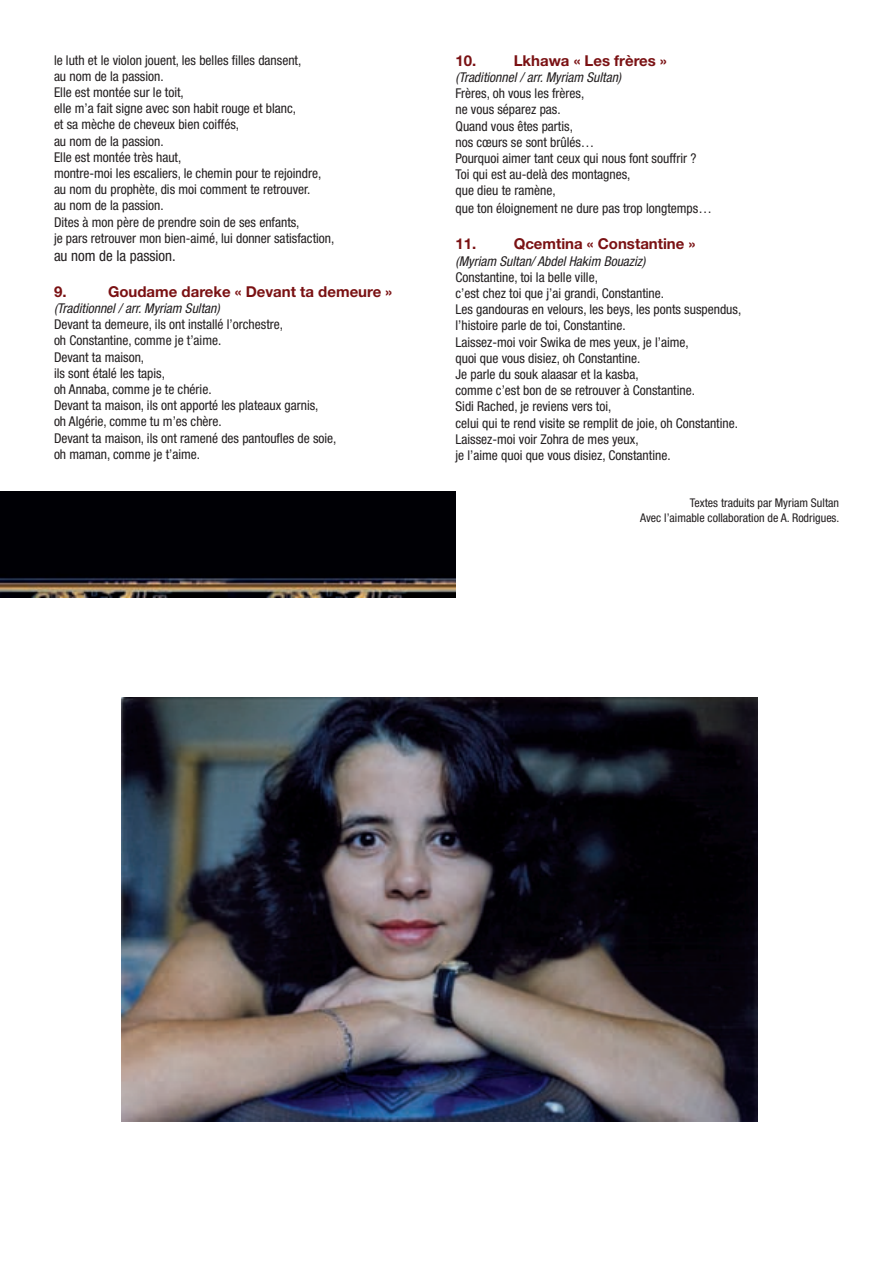
<style>
.page{position:relative;width:893px;height:1263px;background:#fff}
.page>*{position:absolute;margin:0;border:0;box-sizing:border-box;transform-origin:0 0}
.t1{font:700 15px "Helvetica Neue";color:#7a1113}
.t2{font:condensed 15px "Helvetica Neue";color:#231f20}
.t3{font:condensed 13.5px/16.2px "Helvetica Neue";color:#231f20}
.t4{font:italic condensed 13.5px "Helvetica Neue";color:#231f20}
.t5{font:condensed 12px/14.4px "Helvetica Neue";color:#231f20;text-align:right}
</style>
<div class="page">
<img style="left:121px;top:697px;width:636px;height:425px">
<img style="left:0;top:491px;width:455px;height:106px">
<p class="t3" style="left:54px;top:52px;width:282px">le luth et le violon jouent, les belles filles dansent,<br>au nom de la passion.<br>Elle est montée sur le toit,<br>elle m’a fait signe avec son habit rouge et blanc,<br>et sa mèche de cheveux bien coiffés,<br>au nom de la passion.<br>Elle est montée très haut,<br>montre-moi les escaliers, le chemin pour te rejoindre, au nom du prophète, dis moi comment te retrouver.<br>au nom de la passion.<br>Dites à mon père de prendre soin de ses enfants,<br>je pars retrouver mon bien-aimé, lui donner satisfaction,</p>
<p class="t2" style="left:54px;top:247px;width:123px">au nom de la passion.</p>
<p class="t1" style="left:54px;top:282px;width:14px">9.</p>
<p class="t1" style="left:108px;top:282px;width:286px">Goudame dareke « Devant ta demeure »</p>
<p class="t4" style="left:54px;top:300px;width:167px">(Traditionnel / arr. Myriam Sultan)</p>
<p class="t3" style="left:54px;top:316px;width:284px">Devant ta demeure, ils ont installé l’orchestre,<br>oh Constantine, comme je t’aime.<br>Devant ta maison,<br>ils sont étalé les tapis,<br>oh Annaba, comme je te chérie.<br>Devant ta maison, ils ont apporté les plateaux garnis,<br>oh Algérie, comme tu m’es chère.<br>Devant ta maison, ils ont ramené des pantoufles de soie, oh maman, comme je t’aime.</p>
<p class="t1" style="left:455px;top:51px;width:22px">10.</p>
<p class="t1" style="left:514px;top:51px;width:155px">Lkhawa « Les frères »</p>
<p class="t4" style="left:455px;top:69px;width:167px">(Traditionnel / arr. Myriam Sultan)</p>
<p class="t3" style="left:455px;top:85px;width:242px">Frères, oh vous les frères,<br>ne vous séparez pas.<br>Quand vous êtes partis,<br>nos cœurs se sont brûlés…<br>Pourquoi aimer tant ceux qui nous font souffrir ?<br>Toi qui est au-delà des montagnes,<br>que dieu te ramène,</p>
<p class="t3" style="left:455px;top:200px;width:258px">que ton éloignement ne dure pas trop longtemps…</p>
<p class="t1" style="left:455px;top:235px;width:22px">11.</p>
<p class="t1" style="left:514px;top:235px;width:183px">Qcemtina « Constantine »</p>
<p class="t4" style="left:455px;top:253px;width:191px">(Myriam Sultan/ Abdel Hakim Bouaziz)</p>
<p class="t3" style="left:455px;top:269px;width:287px">Constantine, toi la belle ville,<br>c’est chez toi que j’ai grandi, Constantine.<br>Les gandouras en velours, les beys, les ponts suspendus, l’histoire parle de toi, Constantine.<br>Laissez-moi voir Swika de mes yeux, je l’aime,<br>quoi que vous disiez, oh Constantine.<br>Je parle du souk alaasar et la kasba,<br>comme c’est bon de se retrouver à Constantine.<br>Sidi Rached, je reviens vers toi,<br>celui qui te rend visite se remplit de joie, oh Constantine.<br>Laissez-moi voir Zohra de mes yeux,<br>je l’aime quoi que vous disiez, Constantine.</p>
<p class="t5" style="left:640px;top:496px;width:201px">Textes traduits par Myriam Sultan<br>Avec l’aimable collaboration de A. Rodrigues.</p>
</div>
